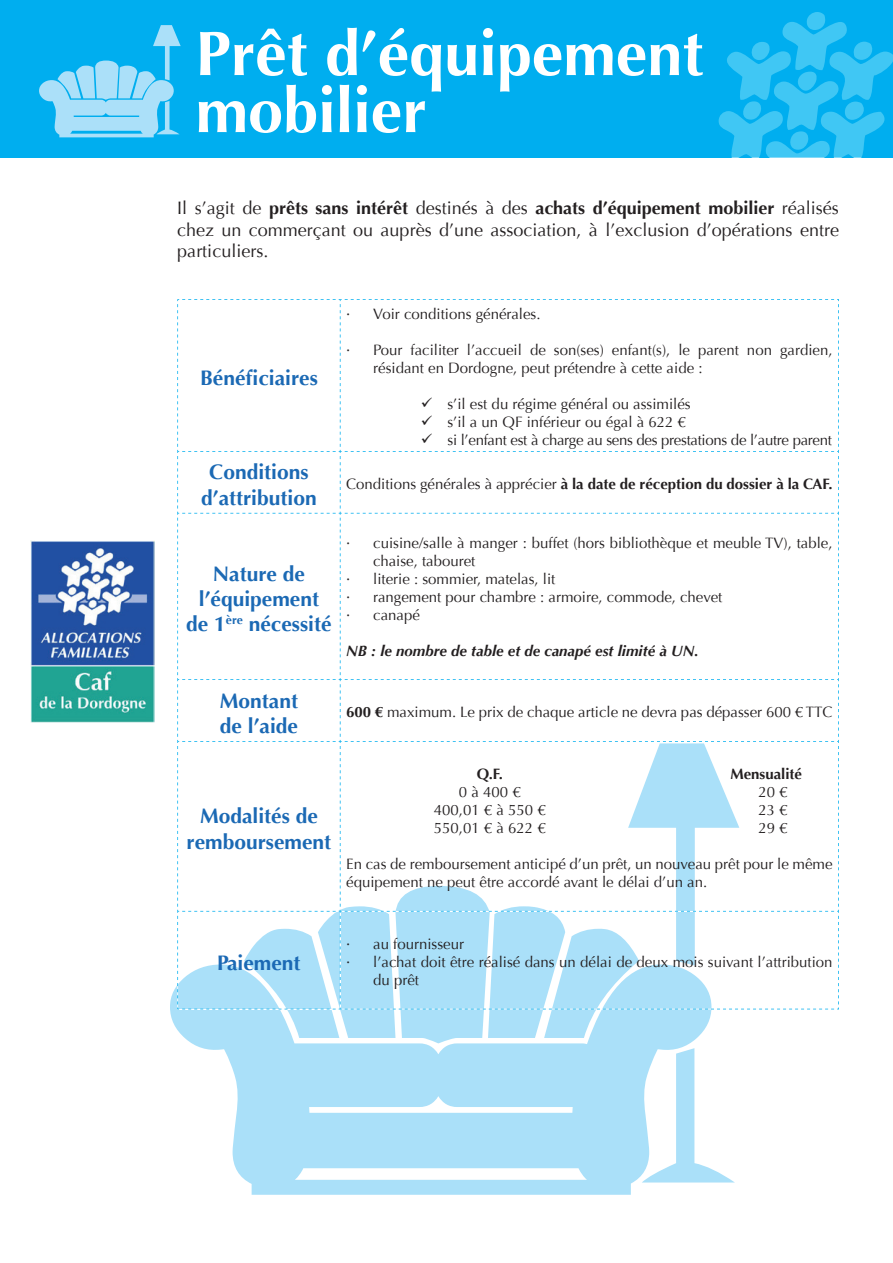
<style>
.page{position:relative;width:893px;height:1263px;background:#fff}
.page>*{position:absolute;margin:0;border:0;box-sizing:border-box;transform-origin:0 0}
.t1{font:700 63px/57px "Optima";color:#fff}
.t2{font:700 21px/25.2px "Optima";color:#1b69b4;text-align:center}
.t3{font:18px/21.6px "Optima";color:#231f20;text-align:justify}
.t4{font:15px/18px "Optima";color:#231f20}
.t5{font:700 15px "Optima";color:#231f20}
.t6{font:15px "Optima";letter-spacing:-.02em;color:#231f20}
.t7{font:italic 700 15px "Optima";color:#231f20}
.s1{font-weight:700}
.s2{font-weight:400}
</style>
<div class="page">
<svg style="left:177px;top:299px;width:662px;height:711px"></svg>
<img style="left:31px;top:541px;width:124px;height:181px">
<div style="left:0;top:0;width:893px;height:157px;background:#00aeef"></div>
<svg style="left:719px;top:12px;width:174px;height:146px"></svg>
<svg style="left:177px;top:737px;width:562px;height:273px"></svg>
<h1 class="t1" style="left:196px;top:26px;width:509px">Prêt d’équipement mobilier</h1>
<p class="t3" style="left:177px;top:197px;width:663px">Il s’agit de <span class="s1">prêts sans intérêt</span> destinés à des <span class="s1">achats d’équipement mobilier</span> réalisés chez un commerçant ou auprès d’une association, à l’exclusion d’opérations entre particuliers.</p>
<h2 class="t2" style="left:200px;top:366px;width:119px">Bénéficiaires</h2>
<h2 class="t2" style="left:201px;top:460px;width:117px">Conditions d’attribution</h2>
<h2 class="t2" style="left:186px;top:561px;width:147px">Nature de l’équipement de 1<sup>ère</sup> nécessité</h2>
<h2 class="t2" style="left:220px;top:688px;width:80px;text-align:left">Montant de l’aide</h2>
<h2 class="t2" style="left:187px;top:804px;width:146px">Modalités de remboursement</h2>
<p class="t4" style="left:346px;top:305px;width:196px">· Voir conditions générales.</p>
<p class="t4" style="left:373px;top:341px;width:461px;text-indent:-27px">· Pour faciliter l’accueil de son(ses) enfant(s), le parent non gardien, résidant en Dordogne, peut prétendre à cette aide :</p>
<p class="t4" style="left:421px;top:395px;width:272px">✓ s’il est du régime général ou assimilés</p>
<p class="t4" style="left:421px;top:413px;width:267px">✓ s’il a un QF inférieur ou égal à 622 €</p>
<p class="t6" style="left:421px;top:432px;width:413px">✓ si l’enfant est à charge au sens des prestations de l’autre parent</p>
<p class="t5" style="left:346px;top:475px;width:488px"><span class="s2">Conditions générales à apprécier</span> à la date de réception du dossier à la CAF.</p>
<p class="t4" style="left:346px;top:534px;width:488px">· cuisine/salle à manger : buffet (hors bibliothèque et meuble TV), table,</p>
<p class="t4" style="left:373px;top:552px;width:104px">chaise, tabouret</p>
<p class="t4" style="left:346px;top:570px;width:211px">· literie : sommier, matelas, lit</p>
<p class="t4" style="left:346px;top:588px;width:378px">· rangement pour chambre : armoire, commode, chevet</p>
<p class="t4" style="left:346px;top:606px;width:75px">· canapé</p>
<p class="t7" style="left:346px;top:642px;width:354px">NB : le nombre de table et de canapé est limité à UN.</p>
<p class="t4" style="left:346px;top:703px;width:488px"><span class="s1">600 €</span> maximum. Le prix de chaque article ne devra pas dépasser 600 € TTC</p>
<p class="t5" style="left:477px;top:765px;width:28px">Q.F.</p>
<p class="t5" style="left:730px;top:765px;width:73px">Mensualité</p>
<p class="t4" style="left:459px;top:783px;width:63px">0 à 400 €</p>
<p class="t4" style="left:758px;top:783px;width:31px">20 €</p>
<p class="t4" style="left:434px;top:801px;width:113px">400,01 € à 550 €</p>
<p class="t4" style="left:758px;top:801px;width:31px">23 €</p>
<p class="t4" style="left:434px;top:819px;width:113px">550,01 € à 622 €</p>
<p class="t4" style="left:758px;top:819px;width:31px">29 €</p>
<p class="t4" style="left:346px;top:855px;width:488px">En cas de remboursement anticipé d’un prêt, un nouveau prêt pour le même équipement ne peut être accordé avant le délai d’un an.</p>
<h2 class="t2" style="left:217px;top:950px;width:85px">Paiement</h2>
<p class="t4" style="left:346px;top:935px;width:119px">· au fournisseur</p>
<p class="t4" style="left:346px;top:953px;width:488px">· l’achat doit être réalisé dans un délai de deux mois suivant l’attribution</p>
<p class="t4" style="left:373px;top:971px;width:47px">du prêt</p>
</div>
